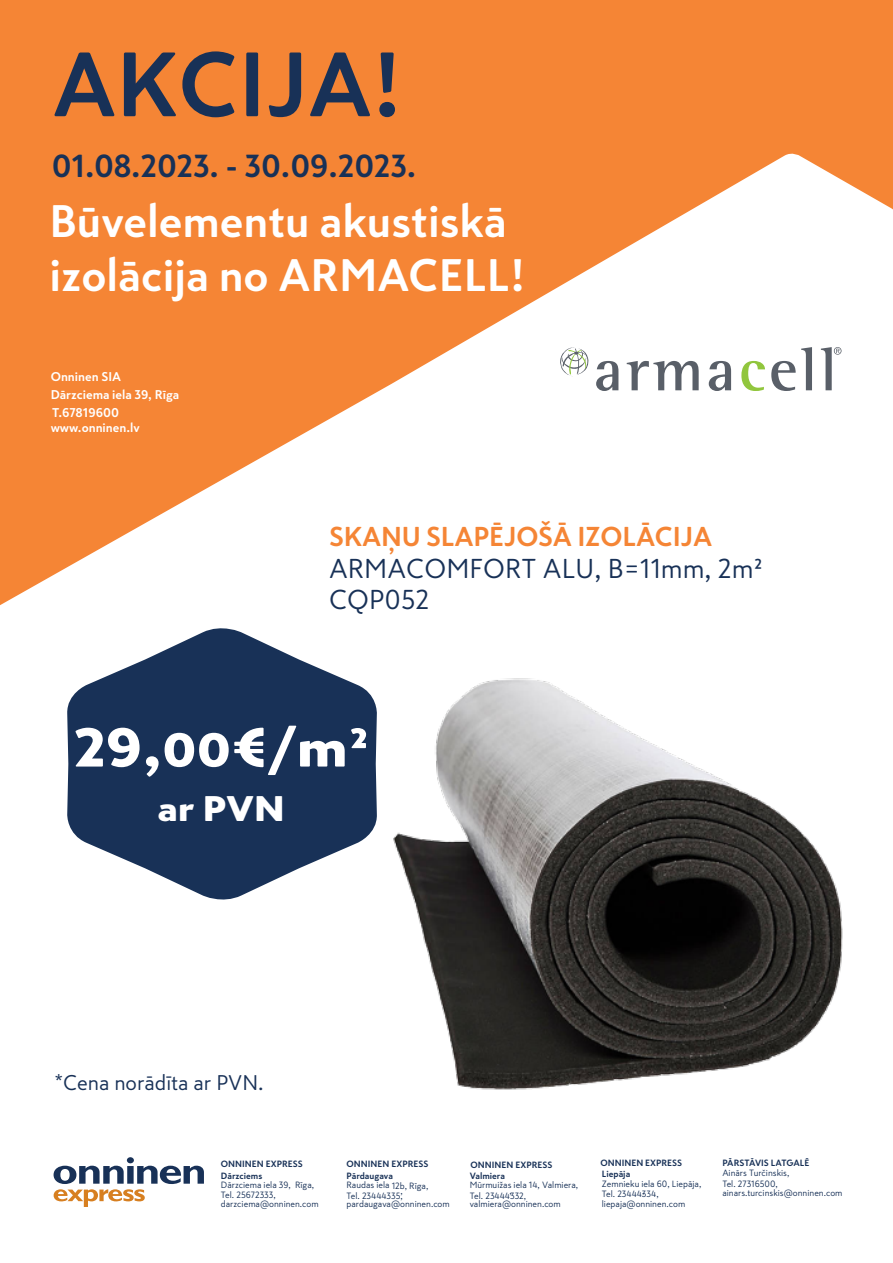
<style>
.page{position:relative;width:893px;height:1263px;background:#fff}
.page>*{position:absolute;margin:0;border:0;box-sizing:border-box;transform-origin:0 0}
.t1{font:700 90px "Skatta Sans";color:#183157}
.t2{font:900 54px "Skatta Sans";color:#fff;scale:1.12 1}
.t3{font:700 45px/54px "Skatta Sans";color:#fff}
.t4{font:900 35.1px "Skatta Sans";color:#fff;scale:1.12 1}
.t5{font:700 31.5px "Skatta Sans";letter-spacing:-.005em;color:#183157}
.t6{font:27px/31.5px "Skatta Sans";color:#183157}
.t7{font:700 27px "Skatta Sans";letter-spacing:-.01em;color:#f58535}
.t8{font:21px "Skatta Sans";color:#183157}
.t9{font:700 12.6px/18.1px "Skatta Sans";color:#fff}
.t10{font:9px/10.8px "Skatta Sans";color:#183157}
.t11{font:700 9px/12.3px "Skatta Sans";color:#183157}
.s1{font-size:46.95px}
</style>
<div class="page">
<div style="left:0;top:0;width:893px;height:1260px;background:#f58535"></div>
<div style="left:0;top:1106px;width:893px;height:156px;background:#fff"></div>
<svg style="left:0;top:153px;width:893px;height:455px;fill:#fff"></svg>
<div style="left:0;top:608px;width:893px;height:513px;background:#fff"></div>
<svg style="left:54px;top:1157px;width:150px;height:50px"></svg>
<img style="left:711px;top:236px;width:145px;height:6px">
<img style="left:257px;top:598px;width:636px;height:492px">
<svg style="left:67px;top:623px;width:310px;height:281px;fill:#183157"></svg>
<svg style="left:596px;top:361px;width:22px;height:30px"></svg>
<svg style="left:627px;top:361px;width:72px;height:29px"></svg>
<svg style="left:709px;top:361px;width:22px;height:30px"></svg>
<svg style="left:741px;top:361px;width:24px;height:30px"></svg>
<svg style="left:771px;top:347px;width:41px;height:44px"></svg>
<svg style="left:821px;top:347px;width:20px;height:43px"></svg>
<svg style="left:560px;top:347px;width:29px;height:29px"></svg>
<h1 class="t1" style="left:52px;top:20px;width:352px">AKCIJA!</h1>
<h3 class="t5" style="left:52px;top:144px;width:366px">01.08.2023. - 30.09.2023.</h3>
<h3 class="t3" style="left:49px;top:193px;width:477px">Būvelementu akustiskā izolācija no ARMACELL!</h3>
<h3 class="t9" style="left:51px;top:367px;width:130px">Onninen SIA<br>Dārzciema iela 39, Rīga<br>T.67819600</h3>
<h3 class="t9" style="left:51px;top:418px;width:91px">www.onninen.lv</h3>
<h3 class="t7" style="left:329px;top:517px;width:385px">SKAŅU SLAPĒJOŠĀ IZOLĀCIJA</h3>
<h3 class="t6" style="left:329px;top:552px;width:435px">ARMACOMFORT ALU, B=11mm, 2m²<br>CQP052</h3>
<h2 class="t2" style="left:73px;top:707px;width:266px">29,<span class="s1">00</span>€/m²</h2>
<h3 class="t4" style="left:157px;top:783px;width:116px">ar PVN</h3>
<h3 class="t8" style="left:54px;top:1069px;width:211px">*Cena norādīta ar PVN.</h3>
<p class="t11" style="left:221px;top:1157px;width:83px">ONNINEN EXPRESS<br>Dārzciems</p>
<p class="t10" style="left:221px;top:1180px;width:99px;line-height:9.3px">Dārzciema iela 39, Rīga,<br>Tel. 25672333, darzciema@onninen.com</p>
<p class="t11" style="left:347px;top:1157px;width:83px">ONNINEN EXPRESS<br>Pārdaugava</p>
<p class="t10" style="left:400px;top:1185px;width:4px">,</p>
<p class="t10" style="left:346px;top:1180px;width:83px">Raudas iela 12b, Rīga,<br>Tel. 23444335,</p>
<p class="t10" style="left:347px;top:1198px;width:105px">pardaugava@onninen.com</p>
<p class="t11" style="left:470px;top:1158px;width:84px;line-height:11.4px">ONNINEN EXPRESS<br>Valmiera</p>
<p class="t10" style="left:509px;top:1185px;width:4px">,</p>
<p class="t10" style="left:470px;top:1180px;width:110px">Mūrmuižas iela 14, Valmiera,<br>Tel. 23444332,</p>
<p class="t10" style="left:470px;top:1198px;width:93px">valmiera@onninen.com</p>
<p class="t11" style="left:600px;top:1157px;width:83px;line-height:10.8px">ONNINEN EXPRESS<br>Liepāja</p>
<p class="t10" style="left:642px;top:1185px;width:4px">,</p>
<p class="t10" style="left:602px;top:1178px;width:101px">Zemnieku iela 60, Liepāja,<br>Tel. 23444334,</p>
<p class="t10" style="left:602px;top:1198px;width:85px">liepaja@onninen.com</p>
<p class="t11" style="left:722px;top:1156px;width:89px">PĀRSTĀVIS LATGALĒ</p>
<p class="t10" style="left:722px;top:1167px;width:69px">Ainārs Turčinskis,<br>Tel. 27316500,</p>
<p class="t10" style="left:722px;top:1188px;width:122px">ainars.turcinskis@onninen.com</p>
</div>
